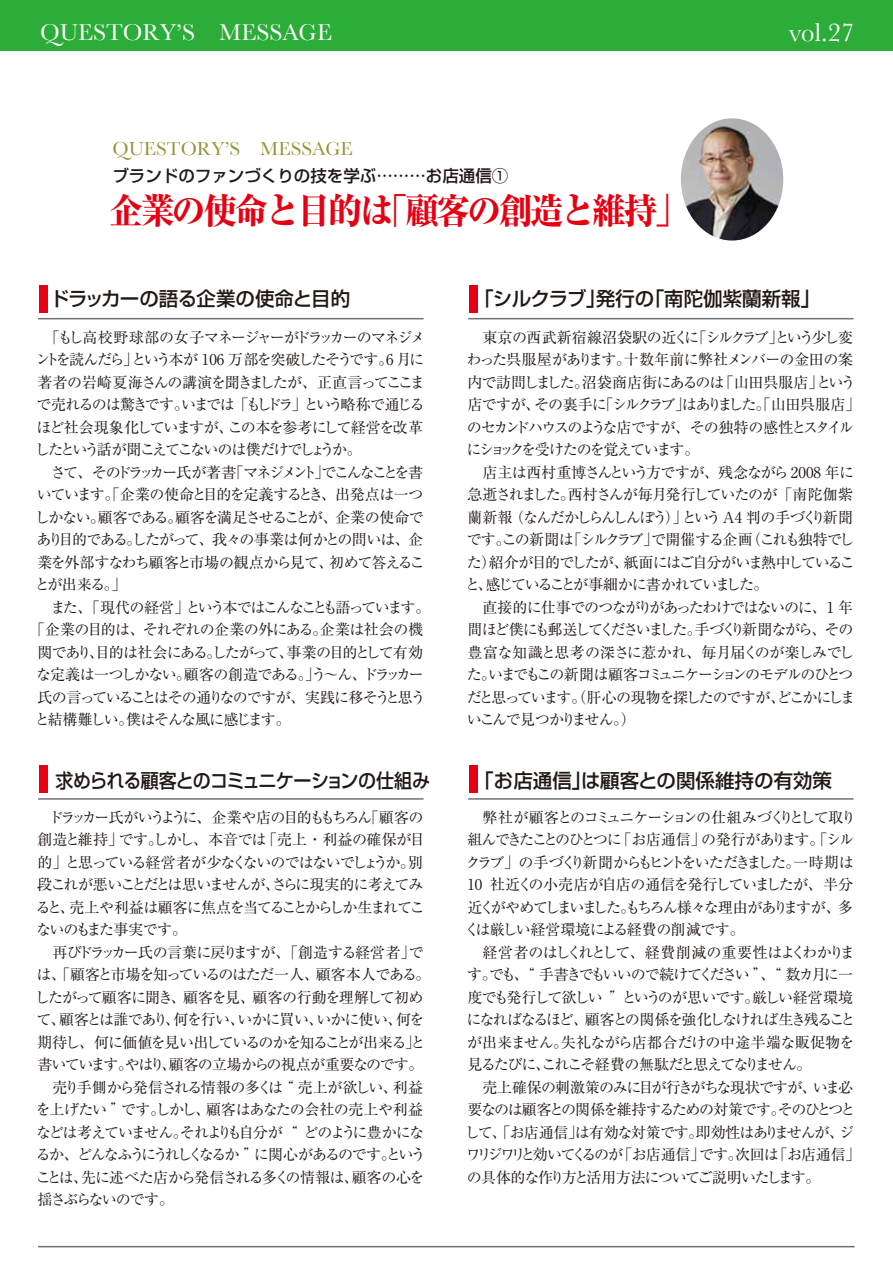
<style>
.page{position:relative;width:893px;height:1263px;background:#fff}
.page>*{position:absolute;margin:0;border:0;box-sizing:border-box;transform-origin:0 0}
.t1{font:800 36px "Ryumin Pro";letter-spacing:-.08em;color:#e60012;scale:.94 1}
.t2{font:26.7px "Baskerville";color:#fff}
.t3{font:24px "Baskerville";color:#fff}
.t4{font:19.8px "Baskerville";color:#959536}
.t5{font:500 19.5px "Shin Go Pro";letter-spacing:-.015em;color:#221815}
.t6{font:500 19.5px "Shin Go Pro";letter-spacing:-.035em;color:#221815;scale:.92 1}
.t7{font:500 19.5px "Shin Go Pro";letter-spacing:-.035em;color:#221815}
.t8{font:500 16.5px "Shin Go Pro";color:#221815}
.t9{font:15px/22.5px "Ryumin Pro";letter-spacing:-.085em;color:#221815}
.t10{font:15px "Ryumin Pro";letter-spacing:-.15em;color:#221815}
.t11{font:15px "Ryumin Pro";letter-spacing:-.17em;color:#221815}
.t12{font:15px "Ryumin Pro";letter-spacing:-.105em;color:#221815}
.t13{font:15px "Ryumin Pro";letter-spacing:-.04em;color:#221815}
.t14{font:15px "Ryumin Pro";letter-spacing:-.135em;color:#221815}
</style>
<div class="page">
<img style="left:681px;top:118px;width:102px;height:123px">
<hr style="left:38px;top:318px;width:386px;height:1px;background:#727171">
<div style="left:39px;top:285px;width:8px;height:28px;background:#e60012"></div>
<hr style="left:468px;top:318px;width:386px;height:1px;background:#727171">
<div style="left:469px;top:285px;width:8px;height:28px;background:#e60012"></div>
<hr style="left:468px;top:798px;width:386px;height:2px;background:#727171">
<div style="left:469px;top:766px;width:8px;height:27px;background:#e60012"></div>
<hr style="left:38px;top:798px;width:386px;height:2px;background:#727171">
<div style="left:39px;top:766px;width:8px;height:27px;background:#e60012"></div>
<hr style="left:38px;top:1246px;width:817px;height:1px;background:#727171">
<div style="left:1px;top:0;width:892px;height:51px;background:#2cac39"></div>
<h3 class="t3" style="left:40px;top:18px;width:294px">QUESTORY’S MESSAGE</h3>
<h2 class="t2" style="left:789px;top:17px;width:67px">vol.27</h2>
<h3 class="t4" style="left:112px;top:137px;width:242px">QUESTORY’S MESSAGE</h3>
<h1 class="t1" style="left:110px;top:183px;width:618px">企業の使命と目的は「顧客の創造と維持」</h1>
<p class="t8" style="left:112px;top:162px;width:397px">ブランドのファンづくりの技を学ぶ………お店通信①</p>
<h3 class="t7" style="left:50px;top:282px;width:302px">ドラッカーの語る企業の使命と目的</h3>
<p class="t9" style="left:37px;top:325px;width:389px">　「もし高校野球部の女子マネージャーがドラッカーのマネジメ</p>
<p class="t9" style="left:35px;top:347px;width:390px">ントを読んだら」という本が 106 万部を突破したそうです。6 月に</p>
<p class="t9" style="left:37px;top:370px;width:389px">著者の岩崎夏海さんの講演を聞きましたが、正直言ってここま</p>
<p class="t10" style="left:37px;top:393px;width:389px">で売れるのは驚きです。いまでは「もしドラ」という略称で通じる</p>
<p class="t9" style="left:37px;top:415px;width:388px">ほど社会現象化していますが、この本を参考にして経営を改革</p>
<p class="t14" style="left:35px;top:438px;width:328px">したという話が聞こえてこないのは僕だけでしょうか。</p>
<p class="t11" style="left:37px;top:460px;width:387px">　さて、そのドラッカー氏が著書「マネジメント」でこんなことを書</p>
<p class="t9" style="left:37px;top:482px;width:388px">いています。「企業の使命と目的を定義するとき、出発点は一つ</p>
<p class="t9" style="left:35px;top:505px;width:390px">しかない。顧客である。顧客を満足させることが、企業の使命で</p>
<p class="t9" style="left:37px;top:527px;width:388px">あり目的である。したがって、我々の事業は何かとの問いは、企</p>
<p class="t9" style="left:37px;top:550px;width:389px">業を外部すなわち顧客と市場の観点から見て、初めて答えるこ</p>
<p class="t9" style="left:35px;top:572px;width:93px">とが出来る。」</p>
<p class="t10" style="left:37px;top:595px;width:395px">　また、「現代の経営」という本ではこんなことも語っています。</p>
<p class="t13" style="left:30px;top:618px;width:395px">「企業の目的は、それぞれの企業の外にある。企業は社会の機</p>
<p class="t12" style="left:37px;top:640px;width:387px">関であり、目的は社会にある。したがって、事業の目的として有効</p>
<p class="t9" style="left:36px;top:662px;width:389px">な定義は一つしかない。顧客の創造である。」う～ん、ドラッカー</p>
<p class="t9" style="left:37px;top:685px;width:390px">氏の言っていることはその通りなのですが、実践に移そうと思う</p>
<p class="t9" style="left:35px;top:707px;width:257px">と結構難しい。僕はそんな風に感じます。</p>
<h3 class="t6" style="left:55px;top:764px;width:409px">求められる顧客とのコミュニケーションの仕組み</h3>
<p class="t9" style="left:35px;top:805px;width:397px">　ドラッカー氏がいうように、企業や店の目的ももちろん「顧客の創造と維持」です。しかし、本音では「売上・利益の確保が目的」と思っている経営者が少なくないのではないでしょうか。別段これが悪いことだとは思いませんが、さらに現実的に考えてみると、売上や利益は顧客に焦点を当てることからしか生まれてこないのもまた事実です。<br>　再びドラッカー氏の言葉に戻りますが、「創造する経営者」では、「顧客と市場を知っているのはただ一人、顧客本人である。したがって顧客に聞き、顧客を見、顧客の行動を理解して初めて、顧客とは誰であり、何を行い、いかに買い、いかに使い、何を期待し、何に価値を見い出しているのかを知ることが出来る」と書いています。やはり、顧客の立場からの視点が重要なのです。　売り手側から発信される情報の多くは“ 売上が欲しい、利益を上げたい ”です。しかし、顧客はあなたの会社の売上や利益などは考えていません。それよりも自分が“ どのように豊かになるか、どんなふうにうれしくなるか ”に関心があるのです。ということは、先に述べた店から発信される多くの情報は、顧客の心を揺さぶらないのです。</p>
<h3 class="t5" style="left:474px;top:282px;width:348px">「シルクラブ」発行の「南陀伽紫蘭新報」</h3>
<p class="t9" style="left:465px;top:325px;width:397px">　東京の西武新宿線沼袋駅の近くに「シルクラブ」という少し変わった呉服屋があります。十数年前に弊社メンバーの金田の案内で訪問しました。沼袋商店街にあるのは「山田呉服店」という店ですが、その裏手に「シルクラブ」はありました。「山田呉服店」のセカンドハウスのような店ですが、その独特の感性とスタイルにショックを受けたのを覚えています。<br>　店主は西村重博さんという方ですが、残念ながら 2008 年に急逝されました。西村さんが毎月発行していたのが「南陀伽紫蘭新報（なんだかしらんしんぽう）」という A4 判の手づくり新聞です。この新聞は「シルクラブ」で開催する企画（これも独特でした）紹介が目的でしたが、紙面にはご自分がいま熱中していること、感じていることが事細かに書かれていました。<br>　直接的に仕事でのつながりがあったわけではないのに、1 年間ほど僕にも郵送してくださいました。手づくり新聞ながら、その豊富な知識と思考の深さに惹かれ、毎月届くのが楽しみでした。いまでもこの新聞は顧客コミュニケーションのモデルのひとつだと思っています。（肝心の現物を探したのですが、どこかにしまいこんで見つかりません。）</p>
<h3 class="t5" style="left:474px;top:764px;width:359px">「お店通信」は顧客との関係維持の有効策</h3>
<p class="t9" style="left:464px;top:805px;width:393px">　弊社が顧客とのコミュニケーションの仕組みづくりとして取り組んできたことのひとつに「お店通信」の発行があります。「シルクラブ」の手づくり新聞からもヒントをいただきました。一時期は<br>10 社近くの小売店が自店の通信を発行していましたが、半分近くがやめてしまいました。もちろん様々な理由がありますが、多くは厳しい経営環境による経費の削減です。<br>　経営者のはしくれとして、経費削減の重要性はよくわかります。でも、“ 手書きでもいいので続けてください ”、“ 数カ月に一度でも発行して欲しい ”というのが思いです。厳しい経営環境になればなるほど、顧客との関係を強化しなければ生き残ることが出来ません。失礼ながら店都合だけの中途半端な販促物を見るたびに、これこそ経費の無駄だと思えてなりません。</p>
<p class="t9" style="left:465px;top:1075px;width:397px;text-indent:17px">売上確保の刺激策のみに目が行きがちな現状ですが、いま必要なのは顧客との関係を維持するための対策です。そのひとつとして、「お店通信」は有効な対策です。即効性はありませんが、ジワリジワリと効いてくるのが「お店通信」です。次回は「お店通信」の具体的な作り方と活用方法についてご説明いたします。</p>
</div>
